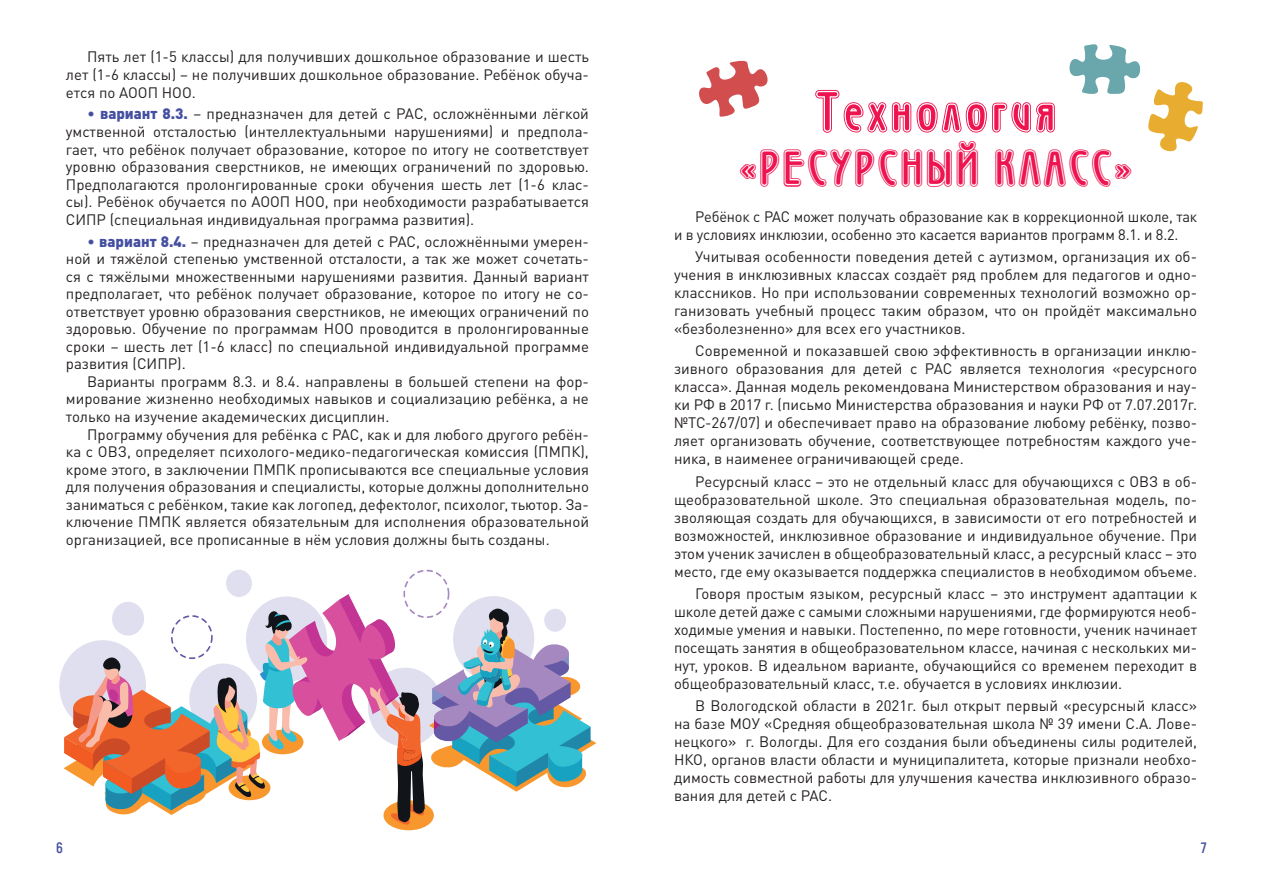
<style>
.page{position:relative;width:1263px;height:893px;background:#fff}
.page>*{position:absolute;margin:0;border:0;box-sizing:border-box;transform-origin:0 0}
.t1{font:52.5px "Wien Inline";letter-spacing:.05em;color:#ed1450}
.t2{font:45px "Wien Inline";letter-spacing:.05em;color:#ed1450}
.t3{font:15px/18px "DIN Pro";color:#231f20;text-align:justify}
.t4{font:700 15px "Akrobat";color:#444fa1}
.s1{color:#444fa1}
.s2{font-weight:900;color:#444fa1}
</style>
<div class="page">
<div style="left:383px;top:800px;width:51px;height:30px;background:#f7972d;border-radius:50%"></div>
<svg style="left:64px;top:570px;width:532px;height:255px"></svg>
<svg style="left:699px;top:60px;width:69px;height:57px"></svg>
<svg style="left:1069px;top:44px;width:134px;height:108px"></svg>
<p class="t3" style="left:66px;top:48px;width:525px;line-height:17.5px;text-indent:21px">Пять лет (1-5 классы) для получивших дошкольное образование и шесть лет (1-6 классы) – не получивших дошкольное образование. Ребёнок обуча&shy;ется по АООП НОО.</p>
<p class="t3" style="left:66px;top:105px;width:525px;line-height:17.5px;text-indent:21px"><span class="s1">•</span> <span class="s2">вариант 8.3.</span> – предназначен для детей с РАС, осложнёнными лёгкой умственной отсталостью (интеллектуальными нарушениями) и предпола&shy;гает, что ребёнок получает образование, которое по итогу не соответствует уровню образования сверстников, не имеющих ограничений по здоровью.<br>Предполагаются пролонгированные сроки обучения шесть лет (1-6 клас&shy;сы). Ребёнок обучается по АООП НОО, при необходимости разрабатывается СИПР (специальная индивидуальная программа развития).</p>
<p class="t3" style="left:66px;top:232px;width:525px;line-height:17.5px;text-indent:21px"><span class="s1">•</span> <span class="s2">вариант 8.4.</span> – предназначен для детей с РАС, осложнёнными умерен&shy;ной и тяжёлой степенью умственной отсталости, а так же может сочетать&shy;ся с тяжёлыми множественными нарушениями развития. Данный вариант предполагает, что ребёнок получает образование, которое по итогу не со&shy;ответствует уровню образования сверстников, не имеющих ограничений по здоровью. Обучение по программам НОО проводится в пролонгированные сроки – шесть лет (1-6 класс) по специальной индивидуальной программе развития (СИПР).</p>
<p class="t3" style="left:66px;top:372px;width:524px;line-height:17.5px;text-indent:21px">Варианты программ 8.3. и 8.4. направлены в большей степени на фор&shy;мирование жизненно необходимых навыков и социализацию ребёнка, а не только на изучение академических дисциплин.</p>
<p class="t3" style="left:66px;top:425px;width:525px;line-height:17.5px;text-indent:21px">Программу обучения для ребёнка с РАС, как и для любого другого ребён&shy;ка с ОВЗ, определяет психолого-медико-педагогическая комиссия (ПМПК), кроме этого, в заключении ПМПК прописываются все специальные условия для получения образования и специалисты, которые должны дополнительно заниматься с ребёнком, такие как логопед, дефектолог, психолог, тьютор. За&shy;ключение ПМПК является обязательным для исполнения образовательной организацией, все прописанные в нём условия должны быть созданы.</p>
<p class="t4" style="left:56px;top:838px;width:8px">6</p>
<h1 class="t1" style="left:815px;top:80px;width:243px">Технология</h1>
<h2 class="t2" style="left:739px;top:141px;width:395px">«РЕСУРСНЫЙ КЛАСС»</h2>
<p class="t3" style="left:674px;top:207px;width:525px;text-indent:21px">Ребёнок с РАС может получать образование как в коррекционной школе, так и в условиях инклюзии, особенно это касается вариантов программ 8.1. и 8.2.</p>
<p class="t3" style="left:674px;top:247px;width:524px;text-indent:21px">Учитывая особенности поведения детей с аутизмом, организация их об&shy;учения в инклюзивных классах создаёт ряд проблем для педагогов и одно&shy;классников. Но при использовании современных технологий возможно ор&shy;ганизовать учебный процесс таким образом, что он пройдёт максимально «безболезненно» для всех его участников.</p>
<p class="t3" style="left:674px;top:341px;width:524px;text-indent:21px">Современной и показавшей свою эффективность в организации инклю&shy;зивного образования для детей с РАС является технология «ресурсного класса». Данная модель рекомендована Министерством образования и нау&shy;ки РФ в 2017 г. (письмо Министерства образования и науки РФ от 7.07.2017г. №ТС-267/07) и обеспечивает право на образование любому ребёнку, позво&shy;ляет организовать обучение, соответствующее потребностям каждого уче&shy;ника, в наименее ограничивающей среде.</p>
<p class="t3" style="left:674px;top:472px;width:525px;text-indent:21px">Ресурсный класс – это не отдельный класс для обучающихся с ОВЗ в об&shy;щеобразовательной школе. Это специальная образовательная модель, по&shy;зволяющая создать для обучающихся, в зависимости от его потребностей и возможностей, инклюзивное образование и индивидуальное обучение. При этом ученик зачислен в общеобразовательный класс, а ресурсный класс – это место, где ему оказывается поддержка специалистов в необходимом объеме.</p>
<p class="t3" style="left:674px;top:584px;width:525px;text-indent:21px">Говоря простым языком, ресурсный класс – это инструмент адаптации к школе детей даже с самыми сложными нарушениями, где формируются необ&shy;ходимые умения и навыки. Постепенно, по мере готовности, ученик начинает посещать занятия в общеобразовательном классе, начиная с нескольких ми&shy;нут, уроков. В идеальном варианте, обучающийся со временем переходит в общеобразовательный класс, т.е. обучается в условиях инклюзии.</p>
<p class="t3" style="left:674px;top:696px;width:525px;text-indent:21px">В Вологодской области в 2021г. был открыт первый «ресурсный класс» на базе МОУ «Средняя общеобразовательная школа № 39 имени С.А. Лове&shy;нецкого» г. Вологды. Для его создания были объединены силы родителей, НКО, органов власти области и муниципалитета, которые признали необхо&shy;димость совместной работы для улучшения качества инклюзивного образо&shy;вания для детей с РАС.</p>
<p class="t4" style="left:1201px;top:838px;width:7px">7</p>
</div>
